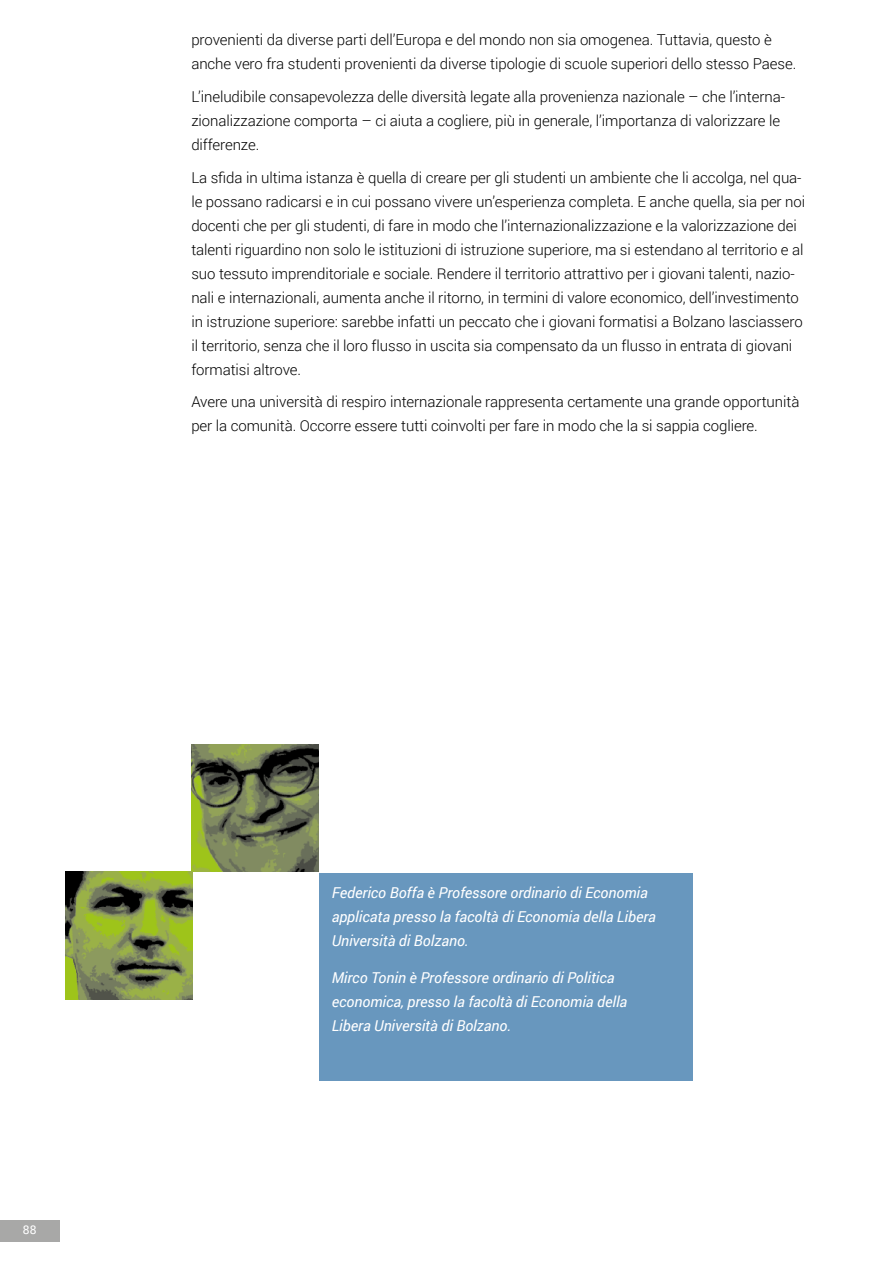
<style>
.page{position:relative;width:893px;height:1263px;background:#fff}
.page>*{position:absolute;margin:0;border:0;box-sizing:border-box;transform-origin:0 0}
.t1{font:300 15px/24px "Roboto";letter-spacing:-.005em;color:#000}
.t2{font:italic 15px/24px "Roboto";letter-spacing:-.005em;color:#fff}
.t3{font:12px "Roboto";color:#fff}
</style>
<div class="page">
<div style="left:0;top:1220px;width:60px;height:22px;background:#a8a8a7"></div>
<div style="left:319px;top:873px;width:373px;height:208px;background:#6897be"></div>
<img style="left:191px;top:744px;width:128px;height:128px">
<img style="left:65px;top:872px;width:128px;height:127px">
<p class="t1" style="left:191px;top:28px;width:607px">provenienti da diverse parti dell’Europa e del mondo non sia omogenea. Tuttavia, questo è anche vero fra studenti provenienti da diverse tipologie di scuole superiori dello stesso Paese.</p>
<p class="t1" style="left:191px;top:84px;width:595px">L’ineludibile consapevolezza delle diversità legate alla provenienza nazionale – che l’interna&shy;zionalizzazione comporta – ci aiuta a cogliere, più in generale, l’importanza di valorizzare le differenze.</p>
<p class="t1" style="left:191px;top:165px;width:615px">La sfida in ultima istanza è quella di creare per gli studenti un ambiente che li accolga, nel qua&shy;le possano radicarsi e in cui possano vivere un’esperienza completa. E anche quella, sia per noi docenti che per gli studenti, di fare in modo che l’internazionalizzazione e la valorizzazione dei talenti riguardino non solo le istituzioni di istruzione superiore, ma si estendano al territorio e al suo tessuto imprenditoriale e sociale. Rendere il territorio attrattivo per i giovani talenti, nazio&shy;nali e internazionali, aumenta anche il ritorno, in termini di valore economico, dell’investimento in istruzione superiore: sarebbe infatti un peccato che i giovani formatisi a Bolzano lasciassero il territorio, senza che il loro flusso in uscita sia compensato da un flusso in entrata di giovani formatisi altrove.</p>
<p class="t1" style="left:191px;top:389px;width:610px">Avere una università di respiro internazionale rappresenta certamente una grande opportunità per la comunità. Occorre essere tutti coinvolti per fare in modo che la si sappia cogliere.</p>
<p class="t3" style="left:23px;top:1221px;width:15px">88</p>
<p class="t2" style="left:332px;top:880px;width:326px">Federico Boffa è Professore ordinario di Economia applicata presso la facoltà di Economia della Libera<br>Università di Bolzano.</p>
<p class="t2" style="left:332px;top:965px;width:297px">Mirco Tonin è Professore ordinario di Politica economica, presso la facoltà di Economia della<br>Libera Università di Bolzano.</p>
</div>
